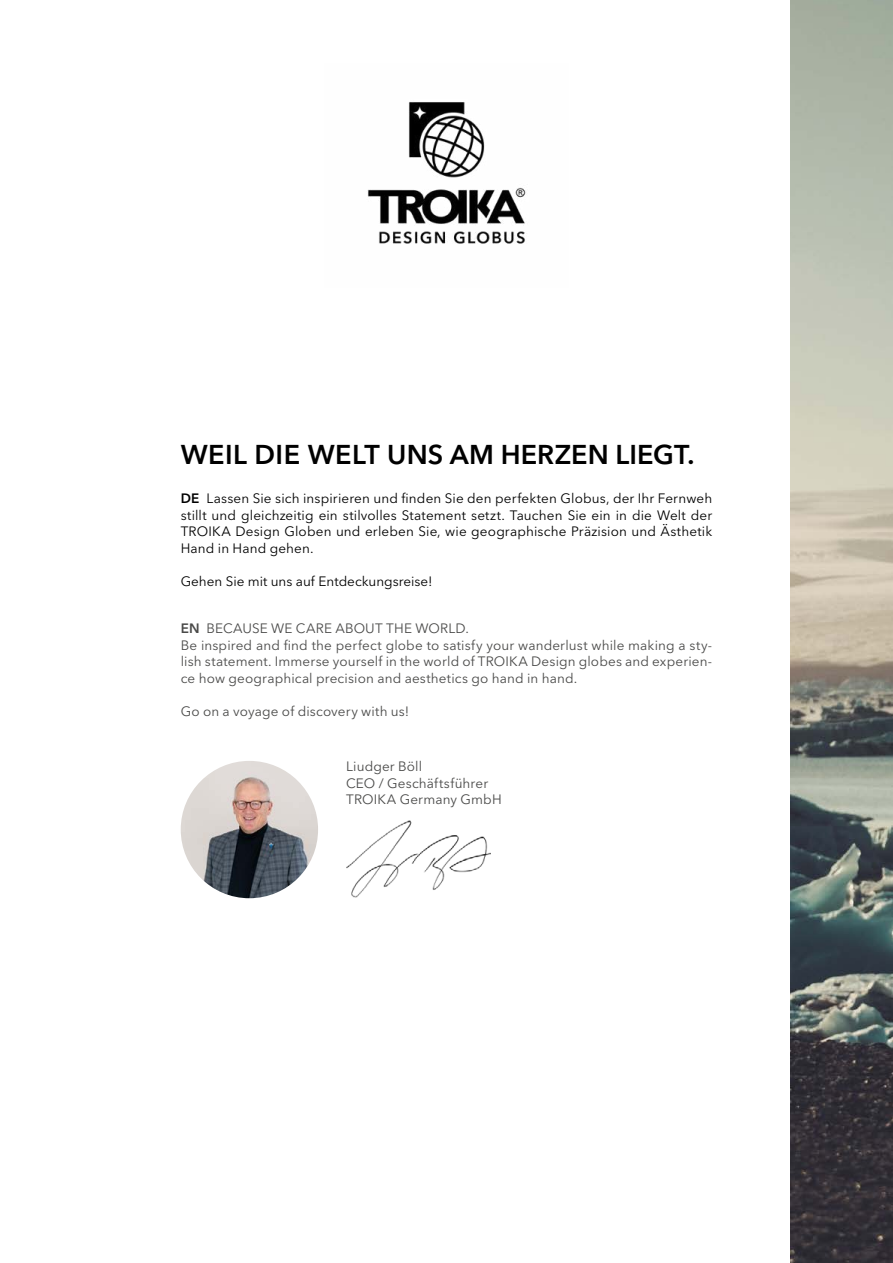
<style>
.page{position:relative;width:893px;height:1263px;background:#fff}
.page>*{position:absolute;margin:0;border:0;box-sizing:border-box;transform-origin:0 0}
.t1{font:600 27px "Avenir Next LT Pro";letter-spacing:.005em;color:#000}
.t2{font:13.5px/16.5px "Avenir Next LT Pro";letter-spacing:.01em;color:#4a4a49}
.t3{font:13.5px/16.5px "Avenir Next LT Pro";letter-spacing:.01em;color:#000;text-align:justify}
.s1{font-weight:600}
</style>
<div class="page">
<img style="left:367px;top:102px;width:159px;height:142px">
<img style="left:791px;top:0;width:102px;height:1263px">
<img style="left:181px;top:761px;width:137px;height:137px;border-radius:69px">
<img style="left:346px;top:820px;width:144px;height:78px">
<h1 class="t1" style="left:181px;top:439px;width:515px">WEIL DIE WELT UNS AM HERZEN LIEGT.</h1>
<p class="t3" style="left:181px;top:490px;width:533px"><span class="s1">DE</span> Lassen Sie sich inspirieren und finden Sie den perfekten Globus, der Ihr Fernweh stillt und gleichzeitig ein stilvolles Statement setzt. Tauchen Sie ein in die Welt der TROIKA Design Globen und erleben Sie, wie geographische Präzision und Ästhetik Hand in Hand gehen.</p>
<p class="t3" style="left:181px;top:573px;width:253px">Gehen Sie mit uns auf Entdeckungsreise!</p>
<p class="t2" style="left:181px;top:620px;width:533px"><span class="s1">EN</span> BECAUSE WE CARE ABOUT THE WORLD.<br>Be inspired and find the perfect globe to satisfy your wanderlust while making a sty&shy;lish statement. Immerse yourself in the world of TROIKA Design globes and experien&shy;ce how geographical precision and aesthetics go hand in hand.</p>
<p class="t2" style="left:181px;top:703px;width:230px">Go on a voyage of discovery with us!</p>
<p class="t2" style="left:346px;top:758px;width:157px">Liudger Böll<br>CEO / Geschäftsführer<br>TROIKA Germany GmbH</p>
</div>
